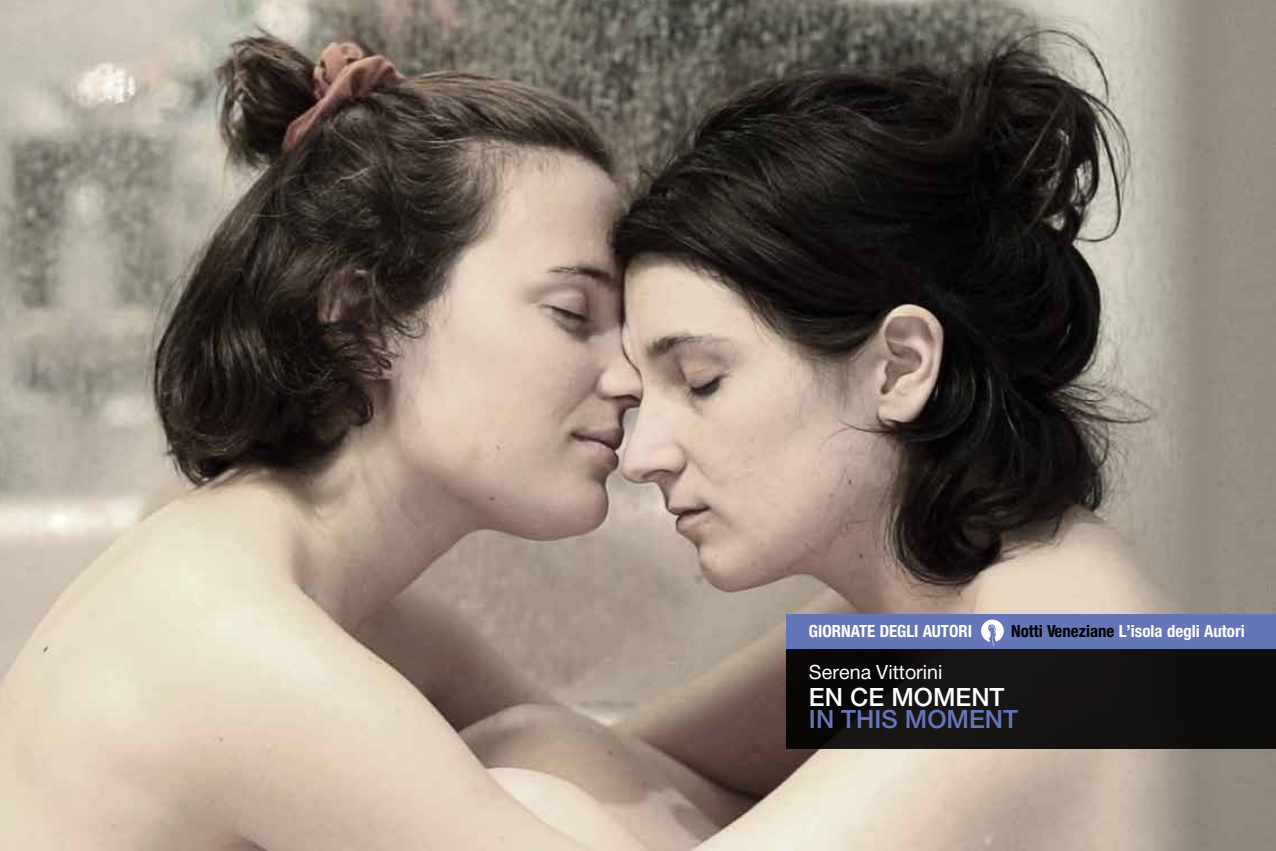
<style>
.page{position:relative;width:1276px;height:851px;background:#fff}
.page>*{position:absolute;margin:0;border:0;box-sizing:border-box;transform-origin:0 0}
.t1{font:27px "NH65";color:#6476b8}
.t2{font:27px "NH65";color:#fff}
.t3{font:21px "NH55";color:#fff}
.t4{font:18px "NH77";color:#fff}
.s1{color:#000}
</style>
<div class="page">
<img style="left:0;top:0;width:1276px;height:850px">
<div style="left:787px;top:643px;width:489px;height:106px;background:#141211"></div>
<div style="left:787px;top:614px;width:489px;height:34px;background:#6476b8"></div>
<svg style="left:981px;top:619px;width:22px;height:27px"></svg>
<p class="t4" style="left:809px;top:619px;width:165px">GIORNATE DEGLI AUTORI</p>
<p class="t4" style="left:1011px;top:619px;width:235px"><span class="s1">Notti Veneziane</span> L’isola degli Autori</p>
<p class="t3" style="left:809px;top:658px;width:135px">Serena Vittorini</p>
<h1 class="t2" style="left:809px;top:679px;width:197px">EN CE MOMENT</h1>
<h1 class="t1" style="left:809px;top:700px;width:211px">IN THIS MOMENT</h1>
</div>
